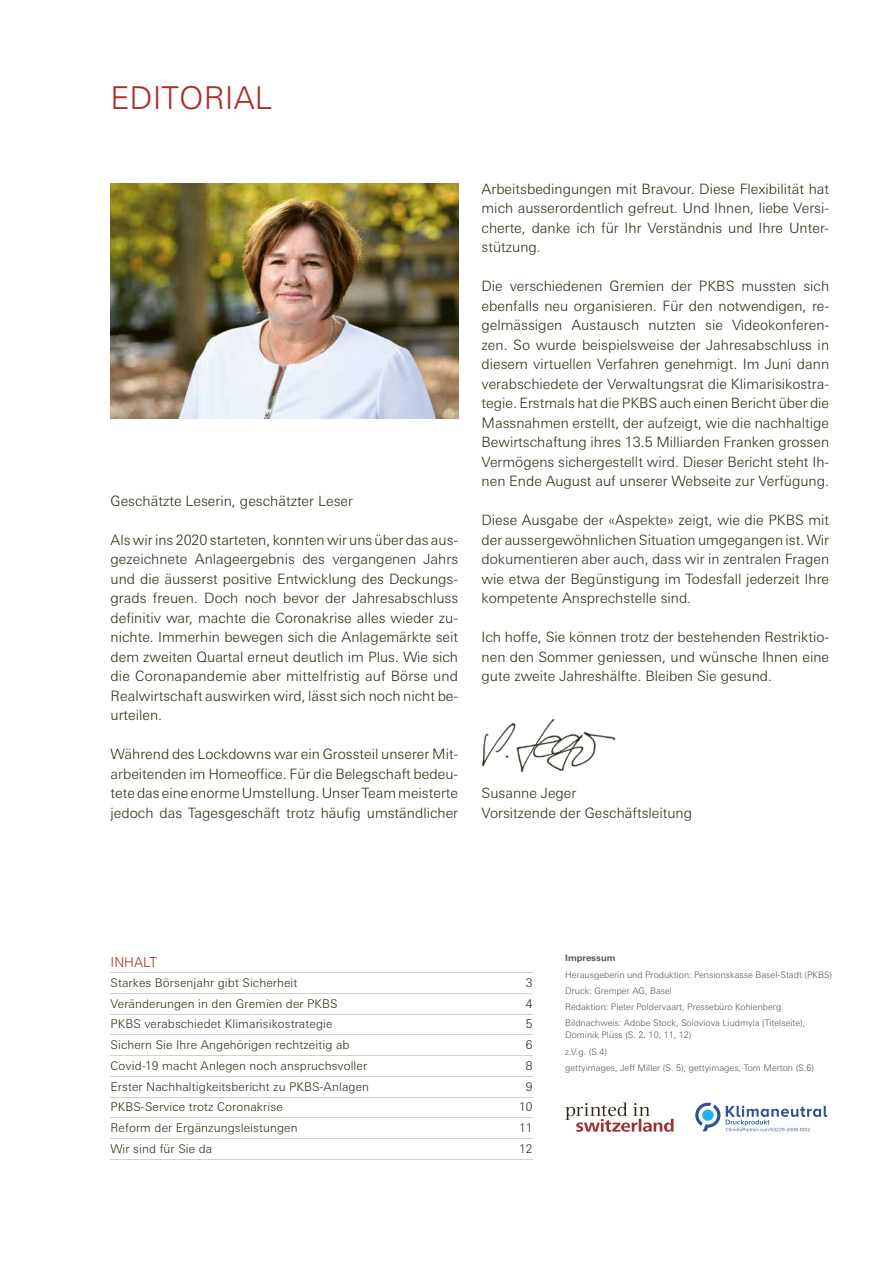
<style>
.page{position:relative;width:893px;height:1263px;background:#fff}
.page>*{position:absolute;margin:0;border:0;box-sizing:border-box;transform-origin:0 0}
.t1{font:300 31.5px "Univers LT Std";letter-spacing:.005em;color:#ab2d24}
.t2{font:300 14.25px/19.5px "Univers Next Pro";color:#2f2912;text-align:justify}
.t3{font:300 13.65px "Univers LT Std";color:#ab2d24}
.t4{font:300 12px "Univers Next Pro";letter-spacing:.01em;color:#2f2912}
.t5{font:300 9px/16.2px "Univers Next Pro";color:#57544b}
.t6{font:700 9px "Univers Next Pro";color:#57544b}
</style>
<div class="page">
<hr style="left:111px;top:972px;width:422px;height:1px;background:#d1d1cf">
<hr style="left:111px;top:993px;width:422px;height:1px;background:#d1d1cf">
<hr style="left:111px;top:1014px;width:422px;height:1px;background:#d1d1cf">
<hr style="left:111px;top:1035px;width:422px;height:1px;background:#d1d1cf">
<hr style="left:111px;top:1055px;width:422px;height:1px;background:#d1d1cf">
<hr style="left:111px;top:1076px;width:422px;height:1px;background:#d1d1cf">
<hr style="left:111px;top:1097px;width:422px;height:1px;background:#d1d1cf">
<hr style="left:111px;top:1118px;width:422px;height:1px;background:#d1d1cf">
<hr style="left:111px;top:1138px;width:422px;height:1px;background:#d1d1cf">
<hr style="left:111px;top:1159px;width:422px;height:1px;background:#d1d1cf">
<img style="left:482px;top:719px;width:134px;height:53px">
<svg style="left:565px;top:1102px;width:109px;height:30px"></svg>
<svg style="left:695px;top:1103px;width:25px;height:28px"></svg>
<svg style="left:726px;top:1105px;width:102px;height:26px"></svg>
<img style="left:111px;top:184px;width:347px;height:234px">
<h1 class="t1" style="left:111px;top:79px;width:163px">EDITORIAL</h1>
<p class="t2" style="left:111px;top:491px;width:244px">Geschätzte Leserin, geschätzter Leser</p>
<p class="t2" style="left:111px;top:530px;width:349px">Als wir ins 2020 starteten, konnten wir uns über das aus&shy;gezeichnete Anlageergebnis des vergangenen Jahrs und die äusserst positive Entwicklung des Deckungs&shy;grads freuen. Doch noch bevor der Jahresabschluss definitiv war, machte die Coronakrise alles wieder zu&shy;nichte. Immerhin bewegen sich die Anlagemärkte seit dem zweiten Quartal erneut deutlich im Plus. Wie sich die Coronapandemie aber mittelfristig auf Börse und Realwirtschaft auswirken wird, lässt sich noch nicht be&shy;urteilen.</p>
<p class="t2" style="left:111px;top:744px;width:349px">Während des Lockdowns war ein Grossteil unserer Mit&shy;arbeitenden im Homeoffice. Für die Belegschaft bedeu&shy;tete das eine enorme Umstellung. Unser Team meisterte jedoch das Tagesgeschäft trotz häufig umständlicher</p>
<p class="t2" style="left:482px;top:179px;width:349px">Arbeitsbedingungen mit Bravour. Diese Flexibilität hat mich ausserordentlich gefreut. Und Ihnen, liebe Versi&shy;cherte, danke ich für Ihr Verständnis und Ihre Unter&shy;stützung.</p>
<p class="t2" style="left:482px;top:276px;width:349px">Die verschiedenen Gremien der PKBS mussten sich ebenfalls neu organisieren. Für den notwendigen, re&shy;gelmässigen Austausch nutzten sie Videokonferen&shy;zen. So wurde beispielsweise der Jahresabschluss in diesem virtuellen Verfahren genehmigt. Im Juni dann verabschiedete der Verwaltungsrat die Klimarisikostra&shy;tegie. Erstmals hat die PKBS auch einen Bericht über die Massnahmen erstellt, der aufzeigt, wie die nachhaltige Bewirtschaftung ihres 13.5 Milliarden Franken grossen Vermögens sichergestellt wird. Dieser Bericht steht Ih&shy;nen Ende August auf unserer Webseite zur Verfügung.</p>
<p class="t2" style="left:482px;top:510px;width:349px">Diese Ausgabe der «Aspekte» zeigt, wie die PKBS mit der aussergewöhnlichen Situation umgegangen ist. Wir dokumentieren aber auch, dass wir in zentralen Fragen wie etwa der Begünstigung im Todesfall jederzeit Ihre kompetente Ansprechstelle sind.</p>
<p class="t2" style="left:482px;top:627px;width:349px">Ich hoffe, Sie können trotz der bestehenden Restriktio&shy;nen den Sommer geniessen, und wünsche Ihnen eine gute zweite Jahreshälfte. Bleiben Sie gesund.</p>
<p class="t2" style="left:482px;top:783px;width:212px">Susanne Jeger<br>Vorsitzende der Geschäftsleitung</p>
<p class="t3" style="left:111px;top:954px;width:48px">INHALT</p>
<p class="t4" style="left:111px;top:975px;width:188px">Starkes Börsenjahr gibt Sicherheit</p>
<p class="t4" style="left:526px;top:975px;width:8px">3</p>
<p class="t4" style="left:111px;top:996px;width:229px">Veränderungen in den Gremien der PKBS</p>
<p class="t4" style="left:526px;top:996px;width:8px">4</p>
<p class="t4" style="left:111px;top:1017px;width:223px">PKBS verabschiedet Klimarisikostrategie</p>
<p class="t4" style="left:526px;top:1017px;width:8px">5</p>
<p class="t4" style="left:111px;top:1038px;width:240px">Sichern Sie Ihre Angehörigen rechtzeitig ab</p>
<p class="t4" style="left:526px;top:1038px;width:8px">6</p>
<p class="t4" style="left:111px;top:1058px;width:258px">Covid-19 macht Anlegen noch anspruchsvoller</p>
<p class="t4" style="left:526px;top:1058px;width:8px">8</p>
<p class="t4" style="left:111px;top:1079px;width:260px">Erster Nachhaltigkeitsbericht zu PKBS-Anlagen</p>
<p class="t4" style="left:526px;top:1079px;width:8px">9</p>
<p class="t4" style="left:111px;top:1100px;width:174px">PKBS-Service trotz Coronakrise</p>
<p class="t4" style="left:519px;top:1100px;width:15px">10</p>
<p class="t4" style="left:111px;top:1121px;width:189px">Reform der Ergänzungsleistungen</p>
<p class="t4" style="left:519px;top:1121px;width:15px">11</p>
<p class="t4" style="left:111px;top:1141px;width:103px">Wir sind für Sie da</p>
<p class="t4" style="left:519px;top:1141px;width:15px">12</p>
<p class="t6" style="left:565px;top:953px;width:52px">Impressum</p>
<p class="t5" style="left:565px;top:966px;width:268px">Herausgeberin und Produktion: Pensionskasse Basel-Stadt (PKBS)<br>Druck: Gremper AG, Basel<br>Redaktion: Pieter Poldervaart, Pressebüro Kohlenberg Bildnachweis: Adobe Stock, Soloviova Liudmyla (Titelseite),</p>
<p class="t5" style="left:565px;top:1027px;width:250px">Dominik Plüss (S. 2, 10, 11, 12)<br>z.V.g. (S.4)<br>gettyimages, Jeff Miller (S. 5); gettyimages, Tom Merton (S.6)</p>
</div>
